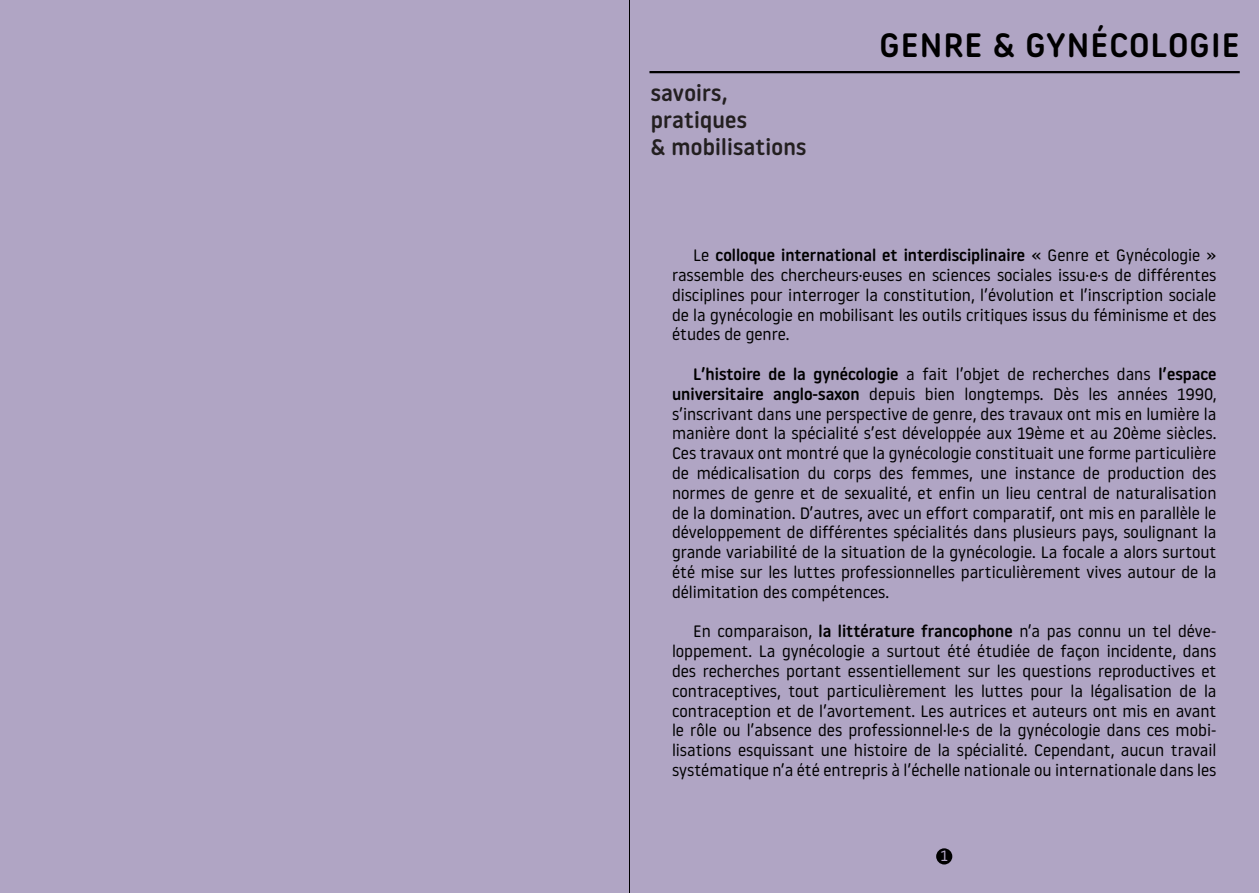
<style>
.page{position:relative;width:1259px;height:893px;background:#b0a5c4}
.page>*{position:absolute;margin:0;border:0;box-sizing:border-box;transform-origin:0 0}
.t1{font:500 33.75px "Noway Round";letter-spacing:.03em;color:#000}
.t2{font:500 22.5px/27px "Noway Round";letter-spacing:.01em;color:#231f20}
.t3{font:16.5px/19.8px "Noway Round";color:#000;text-align:justify}
.t4{font:15px "Noway Round";color:#b0a5c4}
.s1{font-weight:500}
</style>
<div class="page">
<hr style="left:629px;top:0;width:1px;height:893px;background:#000">
<hr style="left:649px;top:71px;width:590px;height:2px;background:#000">
<div style="left:936px;top:848px;width:16px;height:16px;background:#000;border-radius:50%"></div>
<h2 class="t2" style="left:651px;top:79px;width:157px">savoirs, pratiques<br>&amp; mobilisations</h2>
<h1 class="t1" style="left:879px;top:21px;width:362px">GENRE &amp; GYNÉCOLOGIE</h1>
<p class="t3" style="left:672px;top:245px;width:546px;text-indent:21px">Le <span class="s1">colloque international et interdisciplinaire</span> « Genre et Gynécologie » rassemble des chercheurs·euses en sciences sociales issu·e·s de différentes disciplines pour interroger la constitution, l’évolution et l’inscription sociale de la gynécologie en mobilisant les outils critiques issus du féminisme et des études de genre.</p>
<p class="t3" style="left:672px;top:363px;width:546px;text-indent:21px"><span class="s1">L’histoire de la gynécologie</span> a fait l’objet de recherches dans <span class="s1">l’espace universitaire anglo-saxon</span> depuis bien longtemps. Dès les années 1990, s’inscrivant dans une perspective de genre, des travaux ont mis en lumière la manière dont la spécialité s’est développée aux 19ème et au 20ème siècles.<br>Ces travaux ont montré que la gynécologie constituait une forme particulière de médicalisation du corps des femmes, une instance de production des normes de genre et de sexualité, et enfin un lieu central de naturalisation de la domination. D’autres, avec un effort comparatif, ont mis en parallèle le développement de différentes spécialités dans plusieurs pays, soulignant la grande variabilité de la situation de la gynécologie. La focale a alors surtout été mise sur les luttes professionnelles particulièrement vives autour de la délimitation des compétences.</p>
<p class="t3" style="left:672px;top:621px;width:546px;text-indent:21px">En comparaison, <span class="s1">la littérature francophone</span> n’a pas connu un tel déve&shy;loppement. La gynécologie a surtout été étudiée de façon incidente, dans des recherches portant essentiellement sur les questions reproductives et contraceptives, tout particulièrement les luttes pour la légalisation de la contraception et de l’avortement. Les autrices et auteurs ont mis en avant le rôle ou l’absence des professionnel·le·s de la gynécologie dans ces mobi&shy;lisations esquissant une histoire de la spécialité. Cependant, aucun travail systématique n’a été entrepris à l’échelle nationale ou internationale dans les</p>
<p class="t4" style="left:940px;top:845px;width:9px">1</p>
</div>
